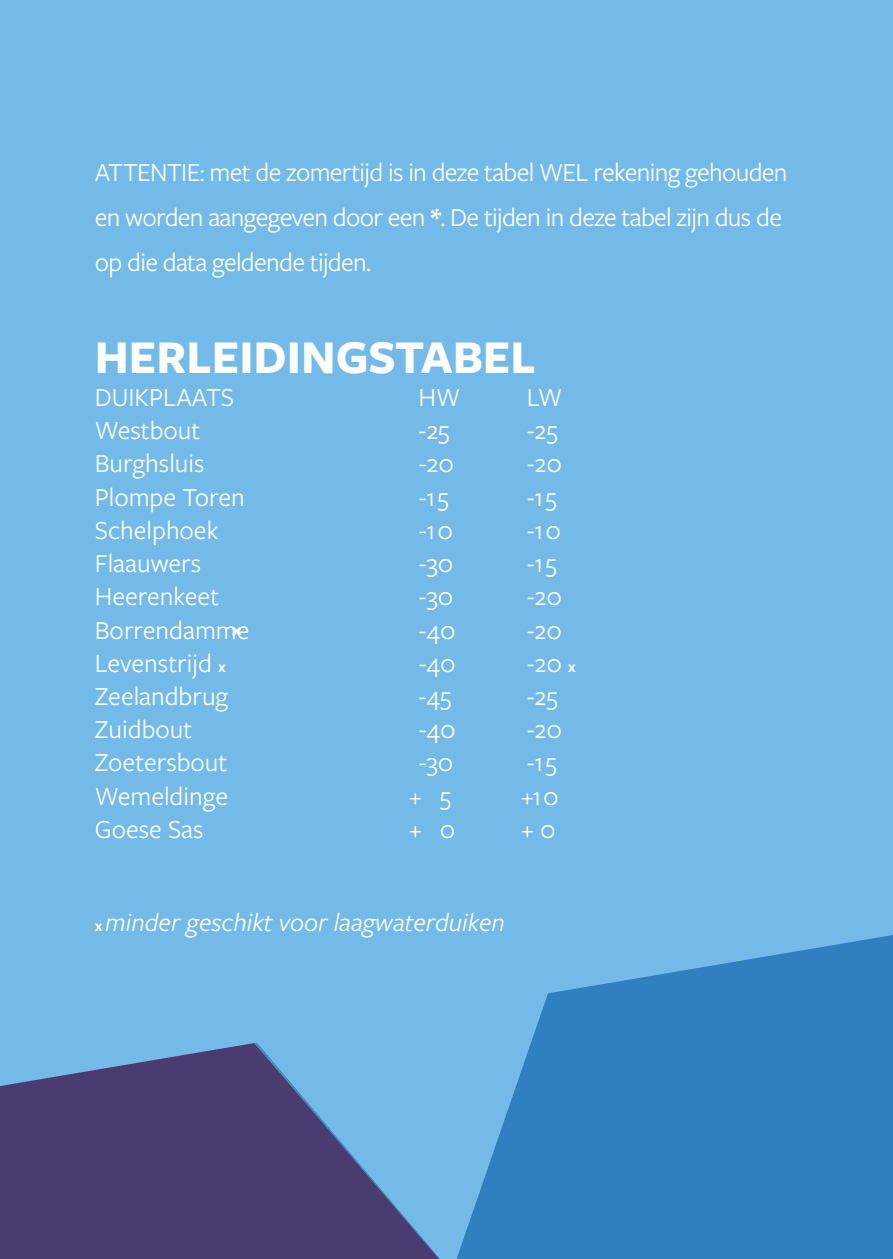
<style>
.page{position:relative;width:893px;height:1259px;background:#fff}
.page>*{position:absolute;margin:0;border:0;box-sizing:border-box;transform-origin:0 0}
.t1{font:700 48.6px "Freight Sans";color:#fff}
.t2{font:27px "Freight Sans Pro";color:#fff}
.t3{font:27px/45px "Freight Sans Pro";letter-spacing:-.025em;color:#fff}
.t4{font:italic 26.7px "Freight Sans Pro";color:#fff}
.t5{font:700 12px "Freight Sans Pro";color:#fff}
.s1{font-weight:700}
.s2{font-weight:700;font-style:normal;font-size:12px}
</style>
<div class="page">
<div style="left:0;top:11px;width:893px;height:1230px;background:#73bae8"></div>
<div style="left:862px;top:0;width:31px;height:1259px;background:#73bae8"></div>
<svg style="left:0;top:1043px;width:254px;height:216px;fill:#4a3c71"></svg>
<svg style="left:254px;top:1042px;width:201px;height:217px"></svg>
<svg style="left:457px;top:994px;width:91px;height:265px"></svg>
<svg style="left:548px;top:935px;width:345px;height:324px"></svg>
<svg style="left:232px;top:627px;width:9px;height:9px"></svg>
<p class="t3" style="left:95px;top:148px;width:694px">ATTENTIE: met de zomertijd is in deze tabel WEL rekening gehouden en worden aangegeven door een <span class="s1">*</span>. De tijden in deze tabel zijn dus de op die data geldende tijden.</p>
<h1 class="t1" style="left:95px;top:331px;width:442px">HERLEIDINGSTABEL</h1>
<p class="t2" style="left:95px;top:379px;width:141px">DUIKPLAATS</p>
<p class="t2" style="left:419px;top:379px;width:43px">HW</p>
<p class="t2" style="left:527px;top:379px;width:37px">LW</p>
<p class="t2" style="left:95px;top:412px;width:107px">Westbout</p>
<p class="t2" style="left:419px;top:412px;width:32px">-25</p>
<p class="t2" style="left:527px;top:412px;width:32px">-25</p>
<p class="t2" style="left:95px;top:445px;width:111px">Burghsluis</p>
<p class="t2" style="left:419px;top:445px;width:37px">-20</p>
<p class="t2" style="left:527px;top:445px;width:37px">-20</p>
<p class="t2" style="left:95px;top:479px;width:151px">Plompe Toren</p>
<p class="t2" style="left:419px;top:479px;width:32px">-15</p>
<p class="t2" style="left:527px;top:479px;width:32px">-15</p>
<p class="t2" style="left:95px;top:512px;width:125px">Schelphoek</p>
<p class="t2" style="left:419px;top:512px;width:36px">-10</p>
<p class="t2" style="left:527px;top:512px;width:36px">-10</p>
<p class="t2" style="left:95px;top:545px;width:108px">Flaauwers</p>
<p class="t2" style="left:419px;top:545px;width:36px">-30</p>
<p class="t2" style="left:527px;top:545px;width:32px">-15</p>
<p class="t2" style="left:95px;top:578px;width:126px">Heerenkeet</p>
<p class="t2" style="left:419px;top:578px;width:36px">-30</p>
<p class="t2" style="left:527px;top:578px;width:37px">-20</p>
<p class="t2" style="left:95px;top:612px;width:156px">Borrendamme</p>
<p class="t2" style="left:419px;top:612px;width:38px">-40</p>
<p class="t2" style="left:527px;top:612px;width:37px">-20</p>
<p class="t2" style="left:95px;top:645px;width:119px">Levenstrijd</p>
<p class="t5" style="left:218px;top:659px;width:9px">X</p>
<p class="t2" style="left:419px;top:645px;width:38px">-40</p>
<p class="t2" style="left:527px;top:645px;width:37px">-20</p>
<p class="t5" style="left:568px;top:659px;width:9px">X</p>
<p class="t2" style="left:95px;top:678px;width:135px">Zeelandbrug</p>
<p class="t2" style="left:419px;top:678px;width:34px">-45</p>
<p class="t2" style="left:527px;top:678px;width:32px">-25</p>
<p class="t2" style="left:95px;top:711px;width:99px">Zuidbout</p>
<p class="t2" style="left:419px;top:711px;width:38px">-40</p>
<p class="t2" style="left:527px;top:711px;width:37px">-20</p>
<p class="t2" style="left:95px;top:744px;width:134px">Zoetersbout</p>
<p class="t2" style="left:419px;top:744px;width:36px">-30</p>
<p class="t2" style="left:527px;top:744px;width:32px">-15</p>
<p class="t2" style="left:95px;top:778px;width:135px">Wemeldinge</p>
<p class="t2" style="left:409px;top:778px;width:44px">+ 5</p>
<p class="t2" style="left:521px;top:778px;width:40px">+10</p>
<p class="t2" style="left:95px;top:811px;width:110px">Goese Sas</p>
<p class="t2" style="left:409px;top:811px;width:48px">+ 0</p>
<p class="t2" style="left:521px;top:811px;width:36px">+ 0</p>
<p class="t4" style="left:95px;top:904px;width:412px"><span class="s2">X</span> minder geschikt voor laagwaterduiken</p>
</div>
